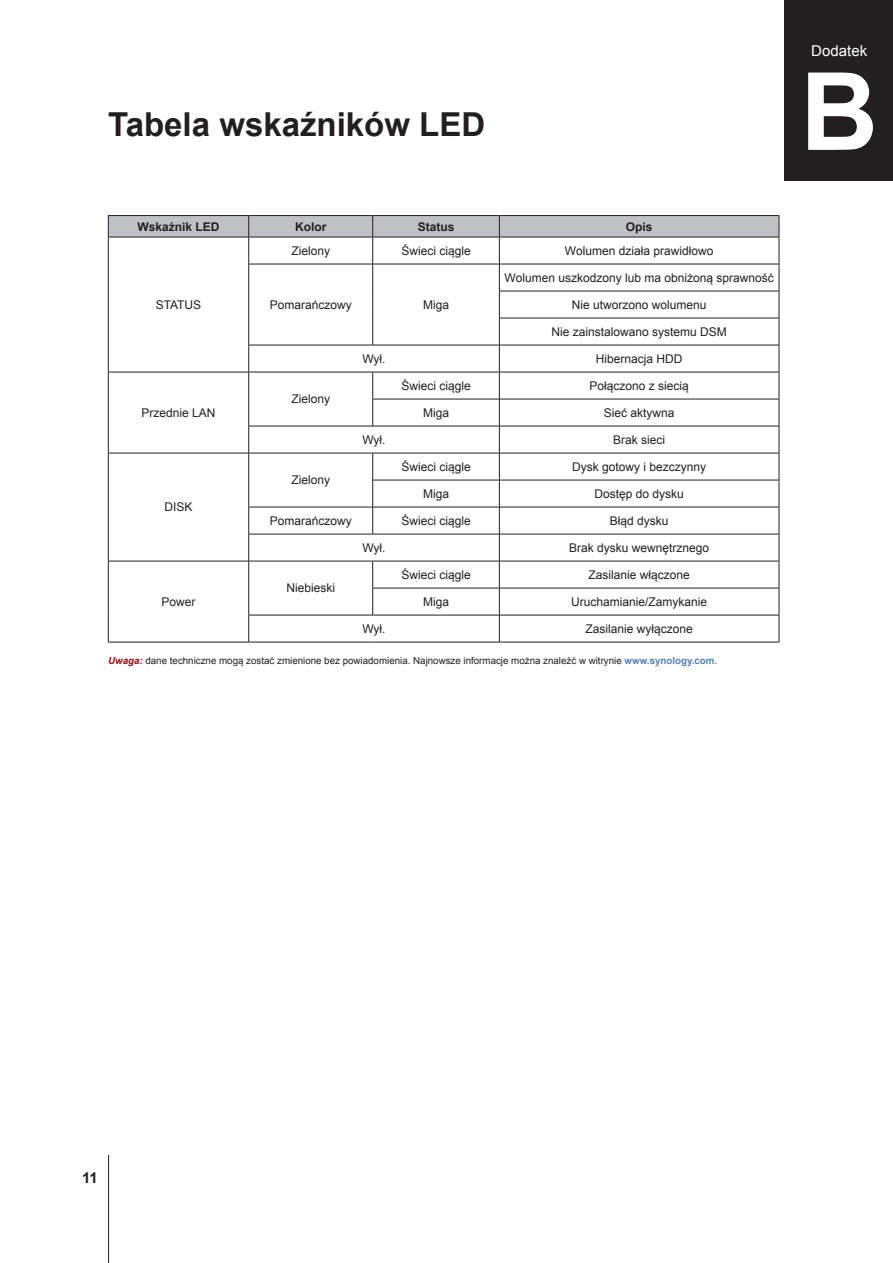
<style>
.page{position:relative;width:893px;height:1263px;background:#fff}
.page>*{position:absolute;margin:0;border:0;box-sizing:border-box;transform-origin:0 0}
.ChapterNum{font:700 108px "Arial";color:#fff}
.H1-ChapterTitle{font:700 33px "Arial";color:#231f20}
.Chapter-center{font:15px "Arial";color:#fff}
.PageNumber-sidebar{font:700 15px "Arial";color:#231f20}
.xBodyCenter{font:12px "Arial";color:#231f20}
.XHeadCenter{font:700 12px "Arial";color:#231f20}
.AppendixNote{font:9.75px "Arial";color:#231f20}
.s1{font-weight:700;font-style:italic;color:#9d070d}
.s2{font-weight:700;color:#4f81bd}
</style>
<div class="page">
<hr style="left:108px;top:215px;width:141px;height:1px;background:#231f20">
<hr style="left:249px;top:215px;width:124px;height:1px;background:#231f20">
<hr style="left:373px;top:215px;width:126px;height:1px;background:#231f20">
<hr style="left:499px;top:215px;width:280px;height:1px;background:#231f20">
<svg style="left:108px;top:216px;width:672px;height:426px"></svg>
<hr style="left:108px;top:642px;width:141px;height:1px;background:#231f20">
<hr style="left:249px;top:642px;width:124px;height:1px;background:#231f20">
<hr style="left:373px;top:642px;width:126px;height:1px;background:#231f20">
<hr style="left:499px;top:642px;width:280px;height:1px;background:#231f20">
<div style="left:785px;top:0;width:108px;height:180px;background:#231f20"></div>
<hr style="left:108px;top:1155px;width:1px;height:108px;background:#231f20">
<p class="H1-ChapterTitle" style="left:108px;top:102px;width:379px">Tabela wskaźników LED</p>
<p class="XHeadCenter" style="left:137px;top:218px;width:84px">Wskaźnik LED</p>
<p class="XHeadCenter" style="left:295px;top:218px;width:33px">Kolor</p>
<p class="XHeadCenter" style="left:418px;top:218px;width:38px">Status</p>
<p class="XHeadCenter" style="left:626px;top:218px;width:28px">Opis</p>
<p class="xBodyCenter" style="left:156px;top:297px;width:47px">STATUS</p>
<p class="xBodyCenter" style="left:141px;top:405px;width:76px">Przednie LAN</p>
<p class="xBodyCenter" style="left:164px;top:499px;width:30px">DISK</p>
<p class="xBodyCenter" style="left:161px;top:594px;width:36px">Power</p>
<p class="xBodyCenter" style="left:291px;top:243px;width:40px">Zielony</p>
<p class="xBodyCenter" style="left:401px;top:243px;width:71px">Świeci ciągle</p>
<p class="xBodyCenter" style="left:565px;top:243px;width:150px">Wolumen działa prawidłowo</p>
<p class="xBodyCenter" style="left:270px;top:297px;width:84px">Pomarańczowy</p>
<p class="xBodyCenter" style="left:423px;top:297px;width:28px">Miga</p>
<p class="xBodyCenter" style="left:505px;top:270px;width:271px">Wolumen uszkodzony lub ma obniżoną sprawność</p>
<p class="xBodyCenter" style="left:572px;top:297px;width:136px">Nie utworzono wolumenu</p>
<p class="xBodyCenter" style="left:551px;top:324px;width:177px">Nie zainstalowano systemu DSM</p>
<p class="xBodyCenter" style="left:291px;top:391px;width:40px">Zielony</p>
<p class="xBodyCenter" style="left:291px;top:472px;width:40px">Zielony</p>
<p class="xBodyCenter" style="left:362px;top:351px;width:25px">Wył.</p>
<p class="xBodyCenter" style="left:596px;top:351px;width:88px">Hibernacja HDD</p>
<p class="xBodyCenter" style="left:401px;top:378px;width:71px">Świeci ciągle</p>
<p class="xBodyCenter" style="left:589px;top:378px;width:101px">Połączono z siecią</p>
<p class="xBodyCenter" style="left:423px;top:405px;width:28px">Miga</p>
<p class="xBodyCenter" style="left:604px;top:405px;width:72px">Sieć aktywna</p>
<p class="xBodyCenter" style="left:362px;top:432px;width:25px">Wył.</p>
<p class="xBodyCenter" style="left:613px;top:432px;width:54px">Brak sieci</p>
<p class="xBodyCenter" style="left:401px;top:459px;width:71px">Świeci ciągle</p>
<p class="xBodyCenter" style="left:572px;top:459px;width:136px">Dysk gotowy i bezczynny</p>
<p class="xBodyCenter" style="left:423px;top:486px;width:28px">Miga</p>
<p class="xBodyCenter" style="left:594px;top:486px;width:91px">Dostęp do dysku</p>
<p class="xBodyCenter" style="left:270px;top:513px;width:84px">Pomarańczowy</p>
<p class="xBodyCenter" style="left:401px;top:513px;width:71px">Świeci ciągle</p>
<p class="xBodyCenter" style="left:610px;top:513px;width:60px">Błąd dysku</p>
<p class="xBodyCenter" style="left:362px;top:540px;width:25px">Wył.</p>
<p class="xBodyCenter" style="left:569px;top:540px;width:142px">Brak dysku wewnętrznego</p>
<p class="xBodyCenter" style="left:286px;top:580px;width:50px">Niebieski</p>
<p class="xBodyCenter" style="left:401px;top:567px;width:71px">Świeci ciągle</p>
<p class="xBodyCenter" style="left:588px;top:567px;width:103px">Zasilanie włączone</p>
<p class="xBodyCenter" style="left:423px;top:594px;width:28px">Miga</p>
<p class="xBodyCenter" style="left:571px;top:594px;width:138px">Uruchamianie/Zamykanie</p>
<p class="xBodyCenter" style="left:362px;top:621px;width:25px">Wył.</p>
<p class="xBodyCenter" style="left:585px;top:621px;width:109px">Zasilanie wyłączone</p>
<p class="AppendixNote" style="left:108px;top:654px;width:611px"><span class="s1">Uwaga:</span> dane techniczne mogą zostać zmienione bez powiadomienia. Najnowsze informacje można znaleźć w witrynie <span class="s2">www.synology.com</span>.</p>
<p class="Chapter-center" style="left:811px;top:40px;width:57px">Dodatek</p>
<p class="ChapterNum" style="left:800px;top:40px;width:79px">B</p>
<p class="PageNumber-sidebar" style="left:82px;top:1168px;width:17px">11</p>
</div>
